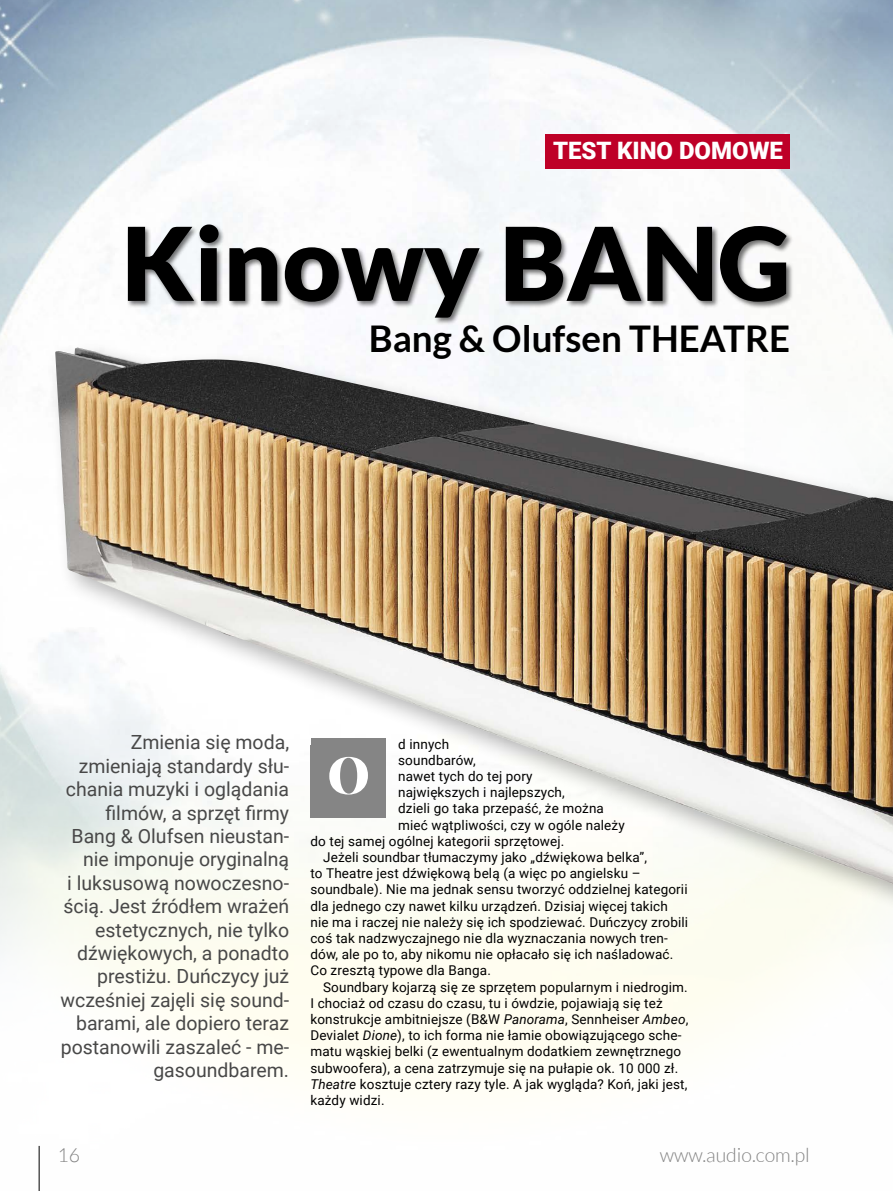
<style>
.page{position:relative;width:893px;height:1191px;background:#fff}
.page>*{position:absolute;margin:0;border:0;box-sizing:border-box;transform-origin:0 0}
.t1{font:900 101.7px "Lato";color:#000}
.t2{font:900 51.15px "Playfair Display";color:#fff}
.t3{font:700 36.75px "Lato";color:#000}
.t4{font:900 24px "Roboto";color:#fff}
.t5{font:19.5px/23.4px "Roboto";color:#484848;text-align:right}
.t6{font:300 19.5px "Lato";color:#858585}
.t7{font:13.5px "Roboto";letter-spacing:.01em;color:#000}
.s1{font-style:italic}
</style>
<div class="page">
<img style="left:0;top:0;width:744px;height:1191px">
<img style="left:744px;top:0;width:149px;height:335px">
<div style="left:48px;top:341px;width:845px;height:850px;background:#fefef6"></div>
<img style="left:55px;top:347px;width:838px;height:537px">
<div style="left:310px;top:745px;width:75px;height:73px;background:#858585"></div>
<div style="left:311px;top:738px;width:74px;height:73px;background:#858585"></div>
<div style="left:545px;top:134px;width:245px;height:34px;background:#be0027"></div>
<div style="left:127px;top:223px;width:667px;height:102px;background:#000;opacity:.55"></div>
<h3 class="t4" style="left:553px;top:134px;width:231px">TEST KINO DOMOWE</h3>
<h1 class="t1" style="left:122px;top:204px;width:670px">Kinowy BANG</h1>
<h3 class="t3" style="left:369px;top:317px;width:423px">Bang &amp; Olufsen THEATRE</h3>
<p class="t5" style="left:60px;top:730px;width:230px">Zmienia się moda, zmieniają standardy słu&shy;chania muzyki i oglądania filmów, a sprzęt firmy<br>Bang &amp; Olufsen nieustan&shy;nie imponuje oryginalną<br>i luksusową nowoczesno&shy;ścią. Jest źródłem wrażeń estetycznych, nie tylko dźwiękowych, a ponadto prestiżu. Duńczycy już wcześniej zajęli się sound&shy;barami, ale dopiero teraz postanowili zaszaleć - me&shy;gasoundbarem.</p>
<p class="t7" style="left:398px;top:734px;width:52px">d innych</p>
<p class="t7" style="left:398px;top:750px;width:79px">soundbarów,</p>
<p class="t7" style="left:398px;top:766px;width:136px">nawet tych do tej pory</p>
<p class="t7" style="left:398px;top:783px;width:168px">największych i najlepszych,</p>
<p class="t7" style="left:398px;top:799px;width:207px">dzieli go taka przepaść, że można</p>
<p class="t7" style="left:398px;top:815px;width:228px">mieć wątpliwości, czy w ogóle należy</p>
<p class="t7" style="left:310px;top:831px;width:256px">do tej samej ogólnej kategorii sprzętowej.</p>
<p class="t7" style="left:323px;top:847px;width:325px">Jeżeli soundbar tłumaczymy jako „dźwiękowa belka”,</p>
<p class="t7" style="left:310px;top:864px;width:332px">to Theatre jest dźwiękową belą (a więc po angielsku –</p>
<p class="t7" style="left:310px;top:880px;width:379px">soundbale). Nie ma jednak sensu tworzyć oddzielnej kategorii</p>
<p class="t7" style="left:310px;top:896px;width:359px">dla jednego czy nawet kilku urządzeń. Dzisiaj więcej takich</p>
<p class="t7" style="left:310px;top:912px;width:379px">nie ma i raczej nie należy się ich spodziewać. Duńczycy zrobili</p>
<p class="t7" style="left:310px;top:928px;width:359px">coś tak nadzwyczajnego nie dla wyznaczania nowych tren-</p>
<p class="t7" style="left:310px;top:945px;width:364px">dów, ale po to, aby nikomu nie opłacało się ich naśladować.</p>
<p class="t7" style="left:310px;top:961px;width:182px">Co zresztą typowe dla Banga.</p>
<p class="t7" style="left:323px;top:977px;width:366px">Soundbary kojarzą się ze sprzętem popularnym i niedrogim.</p>
<p class="t7" style="left:310px;top:993px;width:354px">I chociaż od czasu do czasu, tu i ówdzie, pojawiają się też</p>
<p class="t7" style="left:310px;top:1009px;width:379px">konstrukcje ambitniejsze (B&amp;W <span class="s1">Panorama</span>, Sennheiser <span class="s1">Ambeo</span>,</p>
<p class="t7" style="left:310px;top:1026px;width:372px">Devialet <span class="s1">Dione</span>), to ich forma nie łamie obowiązującego sche-</p>
<p class="t7" style="left:310px;top:1042px;width:372px">matu wąskiej belki (z ewentualnym dodatkiem zewnętrznego</p>
<p class="t7" style="left:310px;top:1058px;width:369px">subwoofera), a cena zatrzymuje się na pułapie ok. 10 000 zł.</p>
<p class="t7" style="left:310px;top:1074px;width:378px"><span class="s1">Theatre</span> kosztuje cztery razy tyle. A jak wygląda? Koń, jaki jest,</p>
<p class="t7" style="left:310px;top:1090px;width:76px">każdy widzi.</p>
<h2 class="t2" style="left:327px;top:734px;width:44px">O</h2>
<h3 class="t6" style="left:57px;top:1144px;width:24px">16</h3>
<h3 class="t6" style="left:660px;top:1144px;width:151px">www.audio.com.pl</h3>
</div>
